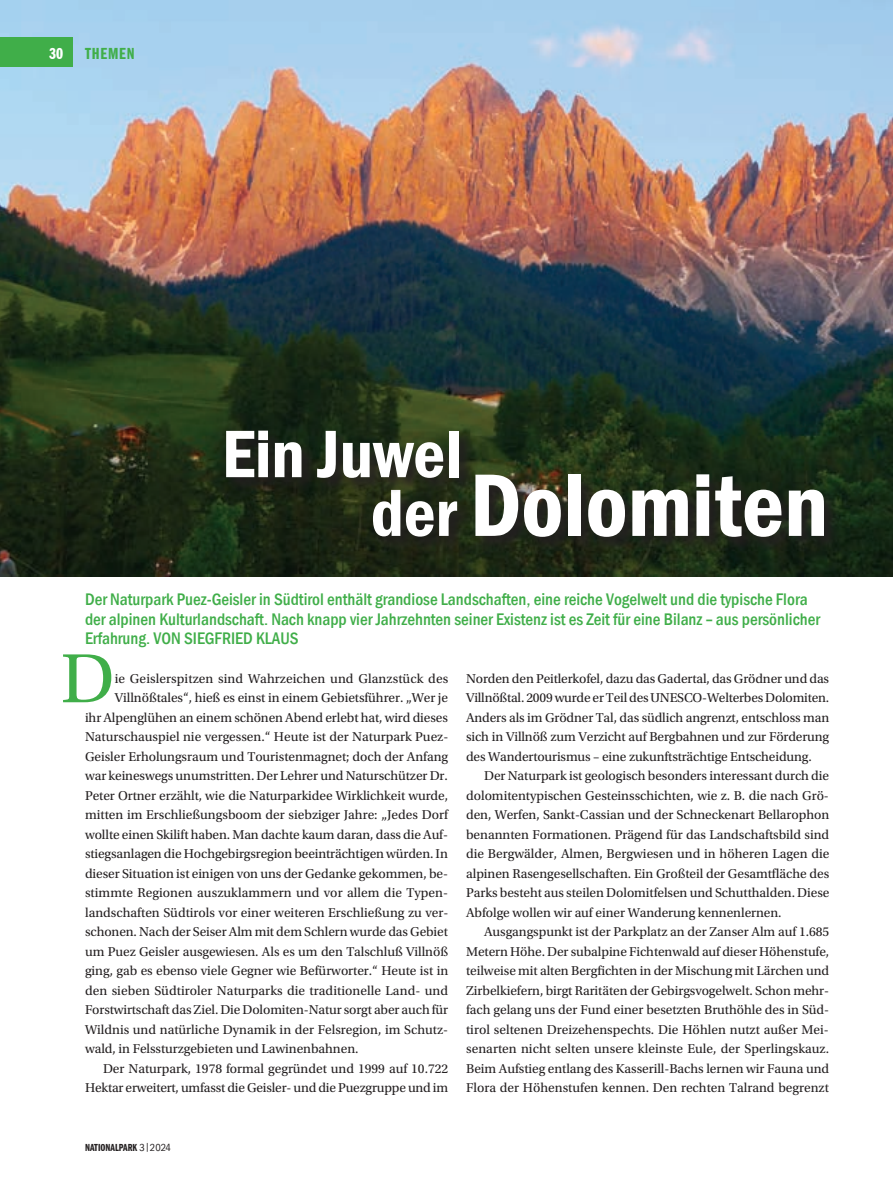
<style>
.page{position:relative;width:893px;height:1191px;background:#fff}
.page>*{position:absolute;margin:0;border:0;box-sizing:border-box;transform-origin:0 0}
.t1{font:600 condensed 91.8px "Franklin Gothic Itc TEE";color:#fff}
.t2{font:73.2px "Utopia Std";color:#40ae49}
.t3{font:600 condensed 69.45px "Franklin Gothic Itc TEE";color:#fff}
.t4{font:500 condensed 17.25px/19.5px "Franklin Gothic Itc TEE";color:#40ae49}
.t5{font:600 extra-condensed 16.5px "Franklin Gothic Itc TEE";letter-spacing:.05em;color:#40ae49}
.t6{font:600 extra-condensed 16.5px "Franklin Gothic Itc TEE";color:#fff}
.t7{font:13.5px/19.5px "Utopia Std";letter-spacing:-.005em;color:#231f20;text-align:justify}
.t8{font:600 extra-condensed 10.5px "Franklin Gothic Itc TEE";color:#231f20}
.s1{font-size:69px}
.s2{font-weight:400;font-stretch:condensed}
</style>
<div class="page">
<img style="left:0;top:0;width:893px;height:576px">
<svg style="left:370px;top:471px;width:471px;height:82px;background:#212819"></svg>
<svg style="left:224px;top:427px;width:250px;height:66px;background:#212a18"></svg>
<div style="left:0;top:38px;width:72px;height:29px;background:#40ae49"></div>
<p class="t6" style="left:49px;top:44px;width:16px">30</p>
<p class="t5" style="left:85px;top:44px;width:51px">THEMEN</p>
<h3 class="t3" style="left:222px;top:414px;width:242px">Ein Juwel</h3>
<h1 class="t1" style="left:371px;top:453px;width:458px"><span class="s1">der</span> Dolomiten</h1>
<p class="t4" style="left:85px;top:590px;width:736px">Der Naturpark Puez-Geisler in Südtirol enthält grandiose Landschaften, eine reiche Vogelwelt und die typische Flora der alpinen Kulturlandschaft. Nach knapp vier Jahrzehnten seiner Existenz ist es Zeit für eine Bilanz – aus persönlicher<br>Erfahrung. VON SIEGFRIED KLAUS</p>
<h2 class="t2" style="left:61px;top:639px;width:56px">D</h2>
<p class="t7" style="left:115px;top:669px;width:335px">ie Geislerspitzen sind Wahrzeichen und Glanzstück des</p>
<p class="t7" style="left:115px;top:688px;width:335px">Villnößtales“, hieß es einst in einem Gebietsführer. „Wer je</p>
<p class="t7" style="left:85px;top:708px;width:364px">ihr Alpenglühen an einem schönen Abend erlebt hat, wird dieses</p>
<p class="t7" style="left:85px;top:727px;width:365px">Naturschauspiel nie vergessen.“ Heute ist der Naturpark Puez-</p>
<p class="t7" style="left:85px;top:747px;width:365px">Geisler Erholungsraum und Touristenmagnet; doch der Anfang</p>
<p class="t7" style="left:85px;top:766px;width:364px">war keineswegs unumstritten. Der Lehrer und Naturschützer Dr.</p>
<p class="t7" style="left:85px;top:786px;width:365px">Peter Ortner erzählt, wie die Naturparkidee Wirklichkeit wurde,</p>
<p class="t7" style="left:85px;top:805px;width:364px">mitten im Erschließungsboom der siebziger Jahre: „Jedes Dorf</p>
<p class="t7" style="left:85px;top:825px;width:365px">wollte einen Skilift haben. Man dachte kaum daran, dass die Auf-</p>
<p class="t7" style="left:85px;top:844px;width:364px">stiegsanlagen die Hochgebirgsregion beeinträchtigen würden. In</p>
<p class="t7" style="left:85px;top:864px;width:365px">dieser Situation ist einigen von uns der Gedanke gekommen, be-</p>
<p class="t7" style="left:85px;top:883px;width:365px">stimmte Regionen auszuklammern und vor allem die Typen-</p>
<p class="t7" style="left:85px;top:903px;width:365px">landschaften Südtirols vor einer weiteren Erschließung zu ver-</p>
<p class="t7" style="left:85px;top:922px;width:364px">schonen. Nach der Seiser Alm mit dem Schlern wurde das Gebiet</p>
<p class="t7" style="left:85px;top:942px;width:365px">um Puez Geisler ausgewiesen. Als es um den Talschluß Villnöß</p>
<p class="t7" style="left:85px;top:961px;width:365px">ging, gab es ebenso viele Gegner wie Befürworter.“ Heute ist in</p>
<p class="t7" style="left:85px;top:981px;width:365px">den sieben Südtiroler Naturparks die traditionelle Land- und</p>
<p class="t7" style="left:85px;top:1000px;width:365px">Forstwirtschaft das Ziel. Die Dolomiten-Natur sorgt aber auch für</p>
<p class="t7" style="left:85px;top:1020px;width:365px">Wildnis und natürliche Dynamik in der Felsregion, im Schutz-</p>
<p class="t7" style="left:85px;top:1039px;width:275px">wald, in Felssturzgebieten und Lawinenbahnen.</p>
<p class="t7" style="left:103px;top:1058px;width:347px">Der Naturpark, 1978 formal gegründet und 1999 auf 10.722</p>
<p class="t7" style="left:85px;top:1078px;width:365px">Hektar erweitert, umfasst die Geisler- und die Puezgruppe und im</p>
<p class="t7" style="left:466px;top:668px;width:365px">Norden den Peitlerkofel, dazu das Gadertal, das Grödner und das Villnößtal. 2009 wurde er Teil des UNESCO-Welterbes Dolomiten.<br>Anders als im Grödner Tal, das südlich angrenzt, entschloss man sich in Villnöß zum Verzicht auf Bergbahnen und zur Förderung des Wandertourismus – eine zukunftsträchtige Entscheidung.</p>
<p class="t7" style="left:466px;top:766px;width:365px;text-indent:18px">Der Naturpark ist geologisch besonders interessant durch die dolomitentypischen Gesteinsschichten, wie z. B. die nach Grö&shy;den, Werfen, Sankt-Cassian und der Schneckenart Bellarophon benannten Formationen. Prägend für das Landschaftsbild sind die Bergwälder, Almen, Bergwiesen und in höheren Lagen die alpinen Rasengesellschaften. Ein Großteil der Gesamtfläche des Parks besteht aus steilen Dolomitfelsen und Schutthalden. Diese Abfolge wollen wir auf einer Wanderung kennenlernen.</p>
<p class="t7" style="left:466px;top:922px;width:365px;text-indent:18px">Ausgangspunkt ist der Parkplatz an der Zanser Alm auf 1.685<br>Metern Höhe. Der subalpine Fichtenwald auf dieser Höhenstufe, teilweise mit alten Bergfichten in der Mischung mit Lärchen und Zirbelkiefern, birgt Raritäten der Gebirgsvogelwelt. Schon mehr&shy;fach gelang uns der Fund einer besetzten Bruthöhle des in Süd&shy;tirol seltenen Dreizehenspechts. Die Höhlen nutzt außer Mei&shy;senarten nicht selten unsere kleinste Eule, der Sperlingskauz.<br>Beim Aufstieg entlang des Kasserill-Bachs lernen wir Fauna und Flora der Höhenstufen kennen. Den rechten Talrand begrenzt</p>
<p class="t8" style="left:85px;top:1141px;width:87px">NATIONALPARK <span class="s2">3|2024</span></p>
</div>
